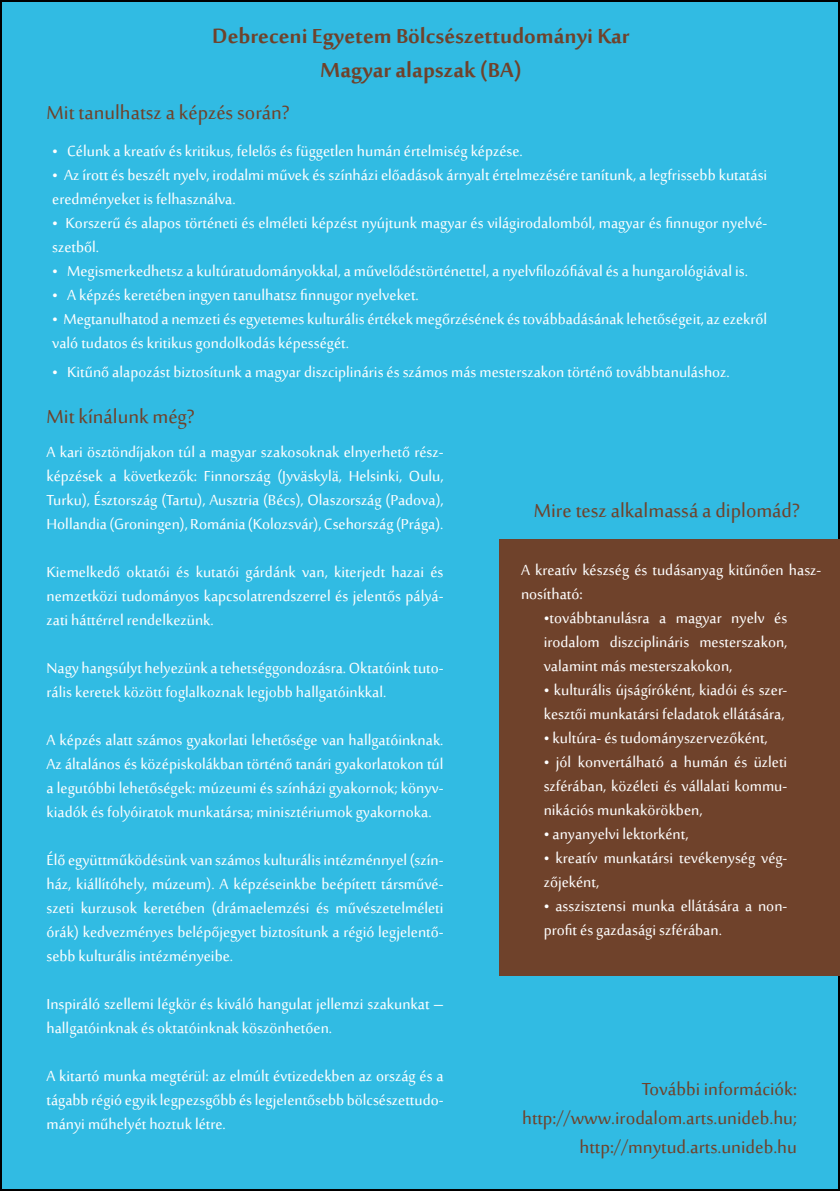
<style>
.page{position:relative;width:840px;height:1191px;background:#fff}
.page>*{position:absolute;margin:0;border:0;box-sizing:border-box;transform-origin:0 0}
.t1{font:700 28px/33.6px "Sakkal Majalla";color:#6f422b;text-align:center}
.t2{font:26px "Sakkal Majalla";color:#6f422b}
.t3{font:24px/28.8px "Sakkal Majalla";color:#6f422b;text-align:right}
.t4{font:20px/24px "Sakkal Majalla";color:#fff}
</style>
<div class="page">
<div style="left:1px;top:1px;width:837px;height:1189px;background:#31bbe3"></div>
<div style="left:499px;top:539px;width:340px;height:436px;background:#6f422b"></div>
<p class="t1" style="left:212px;top:21px;width:419px">Debreceni Egyetem Bölcsészettudományi Kar<br>Magyar alapszak (BA)</p>
<p class="t2" style="left:46px;top:99px;width:244px">Mit tanulhatsz a képzés során?</p>
<p class="t4" style="left:52px;top:140px;width:472px">• Célunk a kreatív és kritikus, felelős és független humán értelmiség képzése.</p>
<p class="t4" style="left:52px;top:164px;width:716px">• Az írott és beszélt nyelv, irodalmi művek és színházi előadások árnyalt értelmezésére tanítunk, a legfrissebb kutatási eredményeket is felhasználva.</p>
<p class="t4" style="left:52px;top:212px;width:716px">• Korszerű és alapos történeti és elméleti képzést nyújtunk magyar és világirodalomból, magyar és finnugor nyelvé&shy;szetből.</p>
<p class="t4" style="left:52px;top:260px;width:696px">• Megismerkedhetsz a kultúratudományokkal, a művelődéstörténettel, a nyelvfilozófiával és a hungarológiával is.</p>
<p class="t4" style="left:52px;top:284px;width:368px">• A képzés keretében ingyen tanulhatsz finnugor nyelveket.</p>
<p class="t4" style="left:52px;top:308px;width:716px">• Megtanulhatod a nemzeti és egyetemes kulturális értékek megőrzésének és továbbadásának lehetőségeit, az ezekről való tudatos és kritikus gondolkodás képességét.</p>
<p class="t4" style="left:52px;top:361px;width:678px">• Kitűnő alapozást biztosítunk a magyar diszciplináris és számos más mesterszakon történő továbbtanuláshoz.</p>
<p class="t2" style="left:46px;top:402px;width:150px">Mit kínálunk még?</p>
<p class="t4" style="left:46px;top:441px;width:398px;text-align:justify">A kari ösztöndíjakon túl a magyar szakosoknak elnyerhető rész&shy;képzések a következők: Finnország (Jyväskylä, Helsinki, Oulu, Turku), Észtország (Tartu), Ausztria (Bécs), Olaszország (Padova), Hollandia (Groningen), Románia (Kolozsvár), Csehország (Prága).</p>
<p class="t4" style="left:46px;top:561px;width:398px;text-align:justify">Kiemelkedő oktatói és kutatói gárdánk van, kiterjedt hazai és nemzetközi tudományos kapcsolatrendszerrel és jelentős pályá&shy;zati háttérrel rendelkezünk.</p>
<p class="t4" style="left:46px;top:657px;width:398px">Nagy hangsúlyt helyezünk a tehetséggondozásra. Oktatóink tuto&shy;rális keretek között foglalkoznak legjobb hallgatóinkkal.</p>
<p class="t4" style="left:46px;top:729px;width:398px;text-align:justify">A képzés alatt számos gyakorlati lehetősége van hallgatóinknak.<br>Az általános és középiskolákban történő tanári gyakorlatokon túl a legutóbbi lehetőségek: múzeumi és színházi gyakornok; könyv&shy;kiadók és folyóiratok munkatársa; minisztériumok gyakornoka.</p>
<p class="t4" style="left:46px;top:849px;width:398px;text-align:justify">Élő együttműködésünk van számos kulturális intézménnyel (szín&shy;ház, kiállítóhely, múzeum). A képzéseinkbe beépített társművé&shy;szeti kurzusok keretében (drámaelemzési és művészetelméleti órák) kedvezményes belépőjegyet biztosítunk a régió legjelentő&shy;sebb kulturális intézményeibe.</p>
<p class="t4" style="left:46px;top:993px;width:398px">Inspiráló szellemi légkör és kiváló hangulat jellemzi szakunkat – hallgatóinknak és oktatóinknak köszönhetően.</p>
<p class="t4" style="left:46px;top:1065px;width:398px;text-align:justify">A kitartó munka megtérül: az elmúlt évtizedekben az ország és a tágabb régió egyik legpezsgőbb és legjelentősebb bölcsészettudo&shy;mányi műhelyét hoztuk létre.</p>
<p class="t2" style="left:533px;top:496px;width:267px">Mire tesz alkalmassá a diplomád?</p>
<p class="t4" style="left:520px;top:559px;width:301px">A kreatív készség és tudásanyag kitűnően hasz&shy;nosítható:</p>
<p class="t4" style="left:543px;top:607px;width:245px;text-align:justify">•továbbtanulásra a magyar nyelv és irodalom diszciplináris mesterszakon, valamint más mesterszakokon,</p>
<p class="t4" style="left:543px;top:679px;width:245px">• kulturális újságíróként, kiadói és szer&shy;kesztői munkatársi feladatok ellátására,</p>
<p class="t4" style="left:543px;top:727px;width:225px">• kultúra- és tudományszervezőként,</p>
<p class="t4" style="left:543px;top:751px;width:245px;text-align:justify">• jól konvertálható a humán és üzleti szférában, közéleti és vállalati kommu&shy;nikációs munkakörökben,</p>
<p class="t4" style="left:543px;top:823px;width:146px">• anyanyelvi lektorként,</p>
<p class="t4" style="left:543px;top:847px;width:245px">• kreatív munkatársi tevékenység vég&shy;zőjeként,</p>
<p class="t4" style="left:543px;top:895px;width:245px">• asszisztensi munka ellátására a non&shy;profit és gazdasági szférában.</p>
<p class="t3" style="left:522px;top:1076px;width:276px">További információk: http://www.irodalom.arts.unideb.hu; http://mnytud.arts.unideb.hu</p>
</div>
